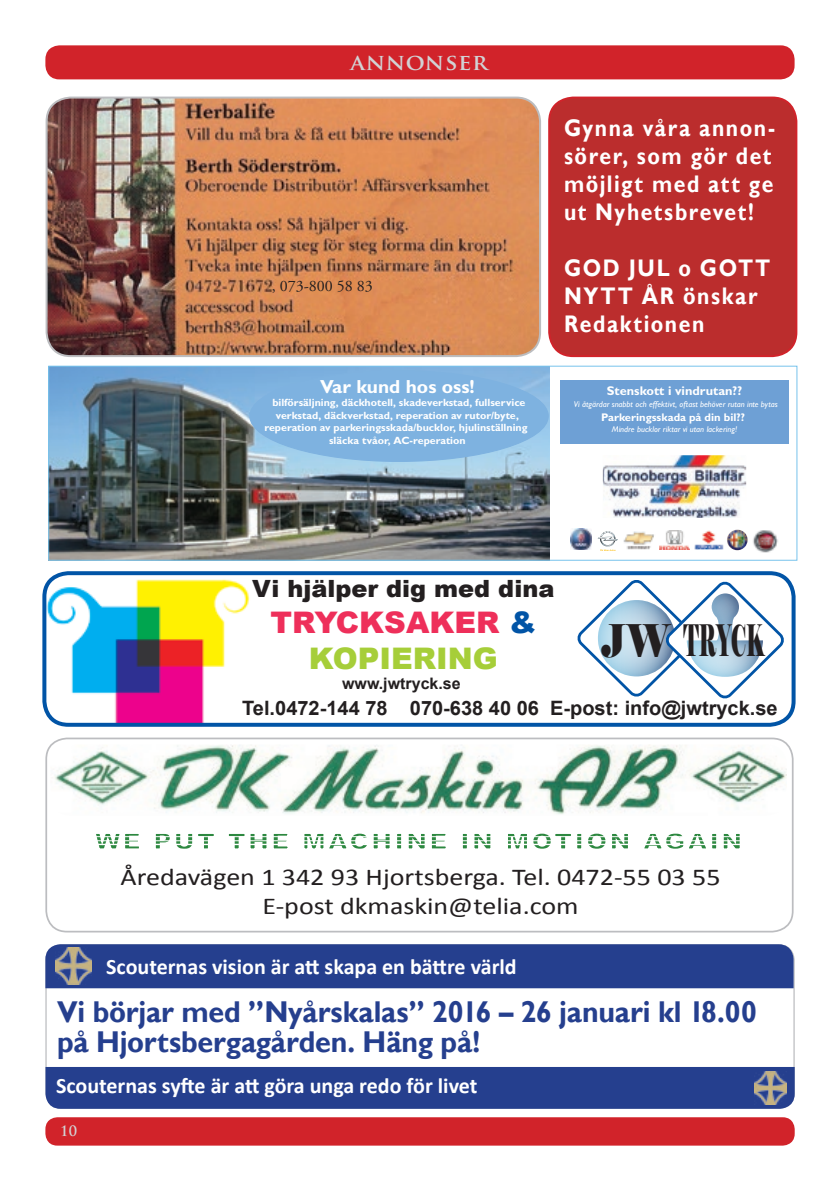
<style>
.page{position:relative;width:840px;height:1191px;background:#fff}
.page>*{position:absolute;margin:0;border:0;box-sizing:border-box;transform-origin:0 0}
.t1{font:43.2px "Elephant";color:#231f20;scale:.45 1}
.t2{font:700 30px/30px "Gill Sans";letter-spacing:-.005em;color:#253f8e;scale:.95 1}
.t3{font:900 29.8px/35.6px "Arial";color:#ee2f5a;text-align:center}
.t4{font:24.2px/29px "Calibri";color:#231f20;text-align:center;scale:1.16 1}
.t5{font:700 24px/28px "Gill Sans";letter-spacing:.07em;color:#fff;text-align:justify;scale:.88 1}
.t6{font:900 23.8px "Arial";color:#231f20}
.t7{font:700 22px "Calibri";color:#fff}
.t8{font:700 22px "Trajan Pro";letter-spacing:.03em;color:#d1d2d4;scale:1.05 1}
.t9{font:700 19.8px "Arial";color:#231f20}
.t10{font:700 19px "Gill Sans";color:#fff}
.t11{font:16px "Adobe Garamond Pro";color:#231f20}
.t12{font:700 15.8px "Arial";color:#231f20}
.t13{font:700 14px "Trajan Pro";color:#d1d2d4}
.t14{font:700 12.6px "Gill Sans";color:#fff}
.t15{font:700 11px "Gill Sans";color:#fff}
.t16{font:700 10.6px/12.6px "Gill Sans";color:#fff;text-align:center}
.t17{font:italic 8.4px "Gill Sans";color:#fff}
.s1{color:#0154a6}
.s2{color:#a6ce39}
.s3{font-size:44.8px}
</style>
<div class="page">
<div style="left:45px;top:1117px;width:749px;height:28px;background:#d1232a;border-radius:12px"></div>
<div style="left:45px;top:45px;width:749px;height:34px;background:#d1232a;border-radius:14px"></div>
<img style="left:47px;top:560px;width:228px;height:162px">
<svg style="left:577px;top:576px;width:209px;height:123px"></svg>
<div style="left:42px;top:571px;width:753px;height:156px;border:4px solid #0154a6;border-radius:24px"></div>
<img style="left:50px;top:368px;width:499px;height:190px">
<div style="left:250px;top:371px;width:298px;height:90px;background:#7eb2e0;border-radius:50%"></div>
<div style="left:560px;top:380px;width:228px;height:64px;background:#6ea0d5"></div>
<svg style="left:597px;top:531px;width:20px;height:20px"></svg>
<img style="left:623px;top:531px;width:31px;height:19px">
<img style="left:659px;top:531px;width:30px;height:19px">
<img style="left:694px;top:530px;width:29px;height:20px">
<img style="left:727px;top:529px;width:20px;height:21px">
<img style="left:753px;top:530px;width:25px;height:22px">
<img style="left:570px;top:529px;width:21px;height:21px">
<img style="left:602px;top:455px;width:143px;height:63px">
<div style="left:48px;top:366px;width:749px;height:194px;border:1px solid #77c3ec"></div>
<div style="left:45px;top:737px;width:748px;height:195px;border:2px solid #bcbdc0;border-radius:21px"></div>
<img style="left:50px;top:744px;width:736px;height:70px">
<svg style="left:96px;top:833px;width:644px;height:16px"></svg>
<hr style="left:87px;top:843px;width:658px;height:2px;background:#fff">
<hr style="left:87px;top:840px;width:658px;height:1px;background:#fff">
<hr style="left:92px;top:836px;width:657px;height:1px;background:#fff">
<img style="left:47px;top:98px;width:492px;height:258px">
<div style="left:46px;top:97px;width:494px;height:260px;border:2px solid #bcbdc0;border-radius:24px"></div>
<div style="left:549px;top:98px;width:247px;height:258px;background:#bb2d2d;border-radius:24px"></div>
<div style="left:548px;top:97px;width:249px;height:260px;border:2px solid #d1232a;border-radius:24px"></div>
<div style="left:45px;top:944px;width:748px;height:44px;background:#253f8e"></div>
<img style="left:55px;top:948px;width:37px;height:36px">
<div style="left:45px;top:1067px;width:749px;height:41px;background:#253f8e"></div>
<img style="left:753px;top:1071px;width:33px;height:33px">
<h3 class="t8" style="left:350px;top:49px;width:132px">ANNONSER</h3>
<h3 class="t11" style="left:271px;top:276px;width:103px">, 073-800 58 83</h3>
<h3 class="t10" style="left:320px;top:376px;width:156px">Var kund hos oss!</h3>
<p class="t16" style="left:264px;top:396px;width:264px">bilförsäljning, däckhotell, skadeverkstad, fullservice verkstad, däckverkstad, reperation av rutor/byte, reperation av parkeringsskada/bucklor, hjulinställning släcka tvåor, AC-reperation</p>
<h3 class="t5" style="left:563px;top:114px;width:239px">Gynna våra annon&shy;sörer, som gör det möjligt med att ge ut Nyhetsbrevet!</h3>
<h3 class="t5" style="left:563px;top:254px;width:236px;text-align:left">GOD JUL o GOTT<br>NYTT ÅR önskar<br>Redaktionen</h3>
<p class="t14" style="left:606px;top:383px;width:137px">Stenskott i vindrutan??</p>
<p class="t17" style="left:573px;top:400px;width:205px">Vi åtgärdar snabbt och effektivt, oftast behöver rutan inte bytas</p>
<p class="t15" style="left:600px;top:410px;width:145px">Parkeringsskada på din bil??</p>
<p class="t17" style="left:611px;top:424px;width:127px">Mindre bucklor riktar vi utan lackering!</p>
<h3 class="t6" style="left:252px;top:571px;width:303px">Vi hjälper dig med dina</h3>
<h3 class="t3" style="left:270px;top:603px;width:267px">TRYCKSAKER <span class="s1">&amp;<br></span><span class="s2">KOPIERING</span></h3>
<h3 class="t9" style="left:242px;top:694px;width:536px">Tel.0472-144 78 070-638 40 06 E-post: info@jwtryck.se</h3>
<h1 class="t1" style="left:601px;top:613px;width:361px"><span class="s3">JW</span> TRYCK</h1>
<h3 class="t12" style="left:342px;top:673px;width:120px">www.jwtryck.se</h3>
<h3 class="t4" style="left:120px;top:862px;width:518px">Åredavägen 1 342 93 Hjortsberga. Tel. 0472-55 03 55<br>E-post dkmaskin@telia.com</h3>
<h3 class="t7" style="left:106px;top:952px;width:412px">Scouternas vision är att skapa en bättre värld</h3>
<h2 class="t2" style="left:57px;top:997px;width:737px">Vi börjar med ”Nyårskalas” 2016 – 26 januari kl 18.00 på Hjortsbergagården. Häng på!</h2>
<h3 class="t7" style="left:56px;top:1071px;width:423px">Scouternas syfte är att göra unga redo för livet</h3>
<h3 class="t13" style="left:60px;top:1122px;width:18px">10</h3>
</div>
